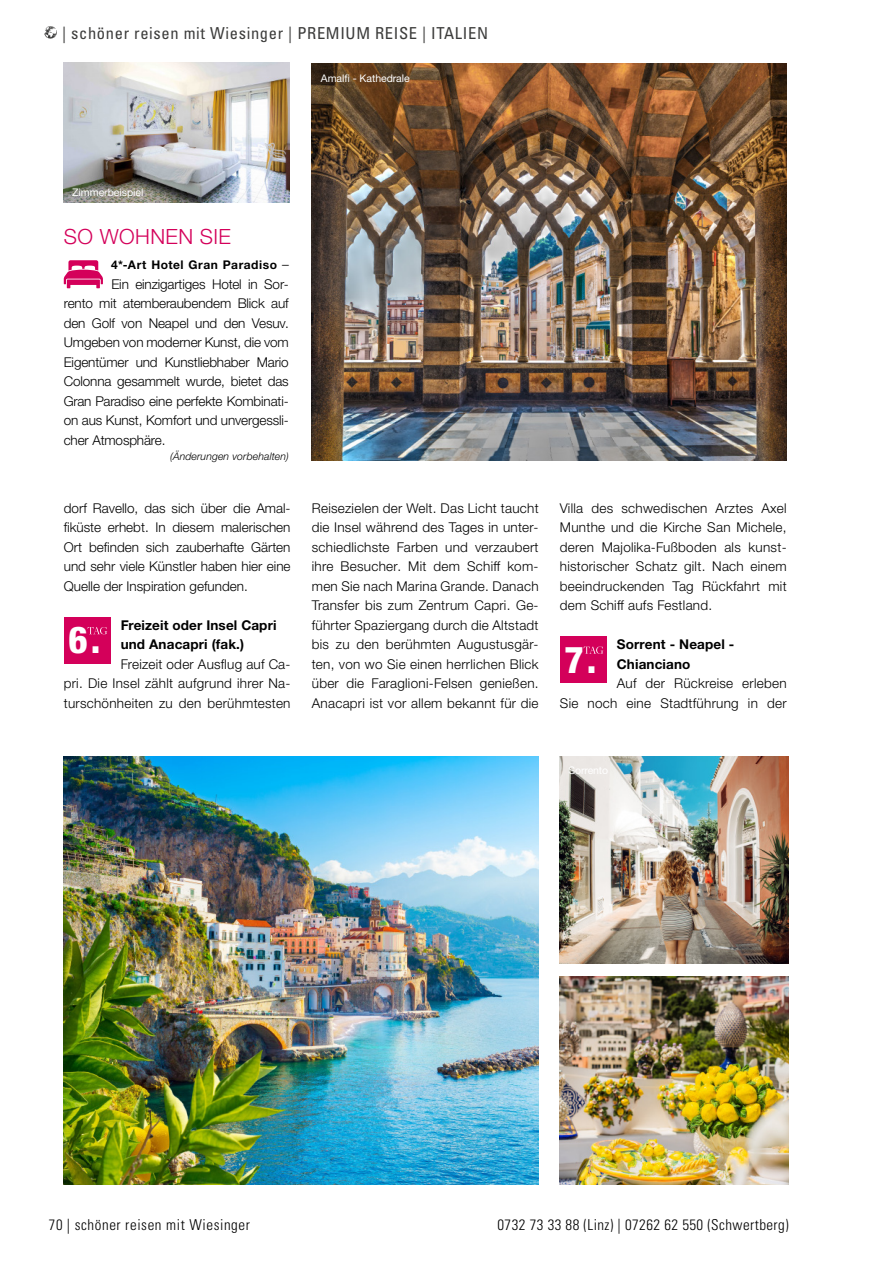
<style>
.page{position:relative;width:893px;height:1263px;background:#fff}
.page>*{position:absolute;margin:0;border:0;box-sizing:border-box;transform-origin:0 0}
.t1{font:800 condensed 37.2px "Helvetica Neue LTW1 G";color:#fff}
.h2_linksbündig_pink{font:300 21px "Helvetica Neue LTW1 G";letter-spacing:.02em;color:#d4005a}
.t2{font:condensed 16.5px "Univers";letter-spacing:.04em;color:#3c3c3b}
.t3{font:300 condensed 15px "Univers";letter-spacing:.03em;color:#000}
.Reisetexte{font:300 13.5px/19.5px "Helvetica Neue LTW1 G";letter-spacing:.02em;color:#000;text-align:justify}
.Reisetitel_Überschriften{font:700 13.5px/19.5px "Helvetica Neue LTW1 G";letter-spacing:.01em;color:#000}
.Reisetexte-2{font:700 12px "Helvetica Neue LTW1 G";letter-spacing:.045em;color:#000}
.Bildtext_weiss{font:10.5px "Helvetica Neue LTW1 G";letter-spacing:-.005em;color:#fff}
.Reisetexte-3{font:italic 300 10.5px "Helvetica Neue LTW1 G";letter-spacing:.01em;color:#000}
.s1{font-weight:300;font-size:13.5px}
</style>
<div class="page">
<img style="left:560px;top:756px;width:229px;height:208px">
<svg style="left:44px;top:26px;width:13px;height:13px"></svg>
<div style="left:64px;top:617px;width:46px;height:47px;background:#d4005a"></div>
<svg style="left:87px;top:627px;width:20px;height:7px"></svg>
<div style="left:560px;top:636px;width:46px;height:47px;background:#d4005a"></div>
<svg style="left:583px;top:646px;width:20px;height:8px"></svg>
<img style="left:64px;top:756px;width:475px;height:428px">
<img style="left:64px;top:62px;width:225px;height:141px">
<svg style="left:64px;top:260px;width:39px;height:28px"></svg>
<img style="left:312px;top:64px;width:475px;height:396px">
<img style="left:560px;top:976px;width:229px;height:208px">
<p class="t2" style="left:62px;top:22px;width:427px">| schöner reisen mit Wiesinger | PREMIUM REISE | ITALIEN</p>
<p class="Bildtext_weiss" style="left:321px;top:72px;width:90px">Amalfi - Kathedrale</p>
<p class="Bildtext_weiss" style="left:72px;top:186px;width:73px">Zimmerbeispiel</p>
<p class="h2_linksbündig_pink" style="left:64px;top:223px;width:169px">SO WOHNEN SIE</p>
<p class="Reisetexte-2" style="left:111px;top:257px;width:179px">4*-Art Hotel Gran Paradiso <span class="s1">–</span></p>
<p class="Reisetexte" style="left:64px;top:274px;width:227px;text-indent:48px">Ein einzigartiges Hotel in Sor&shy;rento mit atemberaubendem Blick auf den Golf von Neapel und den Vesuv.<br>Umgeben von moderner Kunst, die vom Eigentümer und Kunstliebhaber Mario Colonna gesammelt wurde, bietet das Gran Paradiso eine perfekte Kombinati&shy;on aus Kunst, Komfort und unvergessli&shy;cher Atmosphäre.</p>
<p class="Reisetexte-3" style="left:170px;top:449px;width:120px">(Änderungen vorbehalten)</p>
<p class="Reisetexte" style="left:64px;top:498px;width:228px">dorf Ravello, das sich über die Amal&shy;fiküste erhebt. In diesem malerischen Ort befinden sich zauberhafte Gärten und sehr viele Künstler haben hier eine Quelle der Inspiration gefunden.</p>
<p class="t1" style="left:69px;top:617px;width:33px">6.</p>
<p class="Reisetitel_Überschriften" style="left:121px;top:615px;width:157px">Freizeit oder Insel Capri und Anacapri (fak.)</p>
<p class="Reisetexte" style="left:64px;top:654px;width:228px;text-indent:57px">Freizeit oder Ausflug auf Ca&shy;pri. Die Insel zählt aufgrund ihrer Na&shy;turschönheiten zu den berühmtesten</p>
<p class="Reisetexte" style="left:312px;top:498px;width:228px">Reisezielen der Welt. Das Licht taucht die Insel während des Tages in unter&shy;schiedlichste Farben und verzaubert ihre Besucher. Mit dem Schiff kom&shy;men Sie nach Marina Grande. Danach Transfer bis zum Zentrum Capri. Ge&shy;führter Spaziergang durch die Altstadt bis zu den berühmten Augustusgär&shy;ten, von wo Sie einen herrlichen Blick über die Faraglioni-Felsen genießen.<br>Anacapri ist vor allem bekannt für die</p>
<p class="Reisetexte" style="left:560px;top:498px;width:228px">Villa des schwedischen Arztes Axel Munthe und die Kirche San Michele, deren Majolika-Fußboden als kunst&shy;historischer Schatz gilt. Nach einem beeindruckenden Tag Rückfahrt mit dem Schiff aufs Festland.</p>
<p class="t1" style="left:565px;top:636px;width:33px">7.</p>
<p class="Reisetitel_Überschriften" style="left:617px;top:634px;width:119px">Sorrent - Neapel -<br>Chianciano</p>
<p class="Reisetexte" style="left:560px;top:673px;width:228px;text-align:right">Auf der Rückreise erleben<br>Sie noch eine Stadtführung in der</p>
<p class="Bildtext_weiss" style="left:568px;top:764px;width:41px">Sorrento</p>
<p class="t3" style="left:49px;top:1216px;width:203px">70 | schöner reisen mit Wiesinger</p>
<p class="t3" style="left:497px;top:1216px;width:293px">0732 73 33 88 (Linz) | 07262 62 550 (Schwertberg)</p>
</div>
